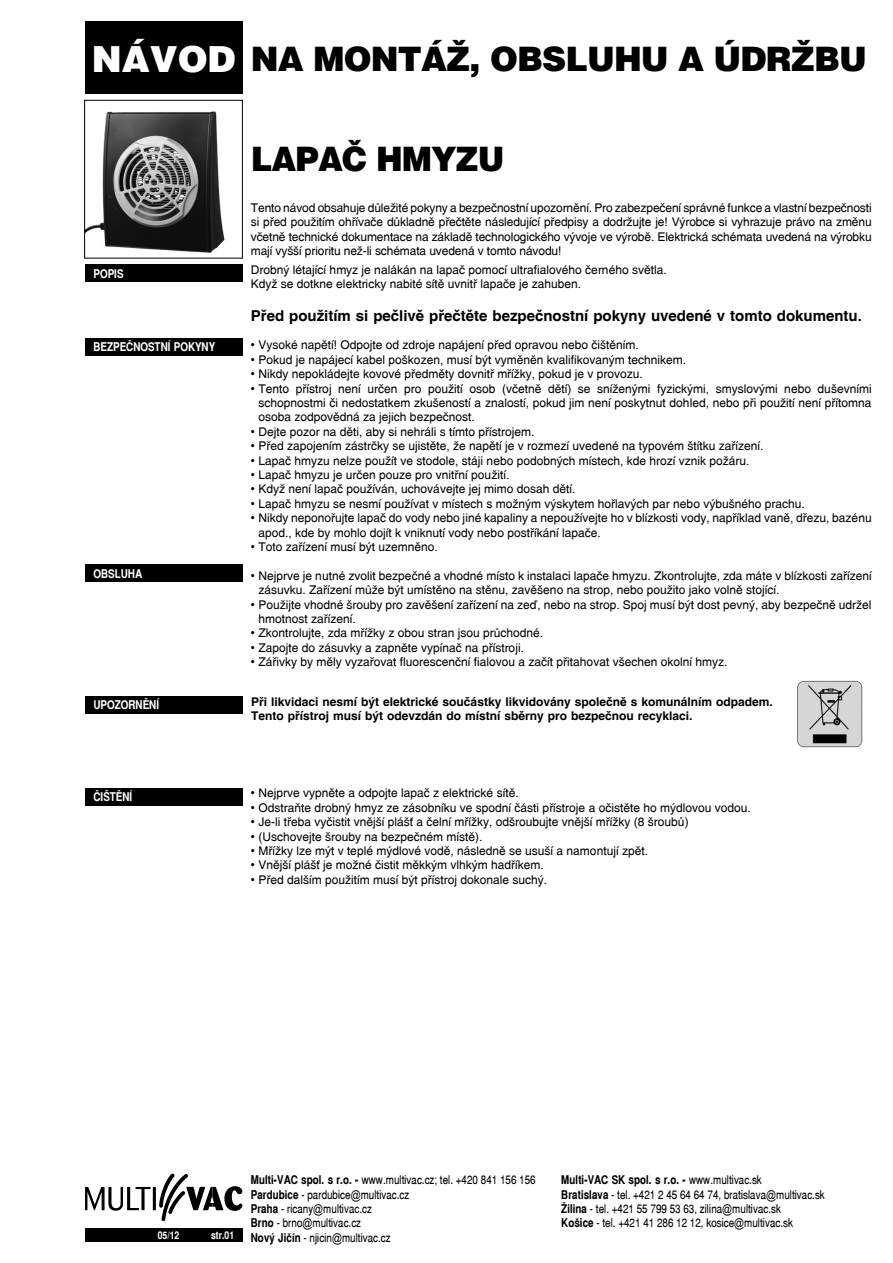
<style>
.page{position:relative;width:893px;height:1263px;background:#fff}
.page>*{position:absolute;margin:0;border:0;box-sizing:border-box;transform-origin:0 0}
.t1{font:900 33.75px "Switzerland";letter-spacing:-.025em;color:#000}
.t2{font:900 33.75px "Switzerland";letter-spacing:-.025em;color:#000;scale:.95 1}
.t3{font:15px "Switzerland CE Bold";color:#000}
.t4{font:12px/14.4px "Switzerland CE";color:#000}
.t5{font:12px/14.4px "Switzerland Narrow CE";color:#000}
.t6{font:12px/14.4px "Switzerland CE Bold";color:#000}
.t7{font:12px "Switzerland Narrow CE Bold";color:#fff}
.t8{font:12px "Switzerland Narrow CE Bold";color:#000}
.t9{font:10.5px "Switzerland Narrow CE Bold";color:#fff}
.s1{font-size:36px;color:#fff}
.s2{font-family:"Switzerland Narrow CE Bold"}
.s3{font-family:"Arial Narrow"}
.s4{font-family:"Switzerland Narrow CE"}
</style>
<div class="page">
<div style="left:85px;top:21px;width:157px;height:73px;background:#000"></div>
<svg style="left:85px;top:1187px;width:66px;height:24px"></svg>
<hr style="left:153px;top:1187px;width:3px;height:23px;background:#000">
<svg style="left:159px;top:1173px;width:83px;height:48px"></svg>
<div style="left:85px;top:1228px;width:157px;height:13px;background:#000"></div>
<div style="left:85px;top:788px;width:157px;height:17px;background:#000"></div>
<div style="left:85px;top:338px;width:157px;height:17px;background:#000"></div>
<div style="left:85px;top:565px;width:157px;height:17px;background:#000"></div>
<div style="left:85px;top:696px;width:157px;height:17px;background:#000"></div>
<div style="left:85px;top:264px;width:157px;height:17px;background:#000"></div>
<img style="left:86px;top:111px;width:139px;height:142px">
<div style="left:84px;top:100px;width:159px;height:159px;border:1px solid #000"></div>
<img style="left:797px;top:680px;width:66px;height:68px">
<h1 class="t1" style="left:92px;top:39px;width:777px"><span class="s1">NÁVOD</span> NA MONTÁŽ, OBSLUHU A ÚDRŽBU</h1>
<p class="t7" style="left:94px;top:266px;width:30px">popis</p>
<p class="t7" style="left:94px;top:340px;width:123px">BEZPEČNOSTNÍ POKYNY</p>
<p class="t7" style="left:94px;top:567px;width:49px">Obsluha</p>
<p class="t7" style="left:94px;top:698px;width:8px">Upozo</p>
<p class="t7" style="left:129px;top:698px;width:32px">rnění</p>
<p class="t7" style="left:94px;top:790px;width:40px">Čištění</p>
<h1 class="t2" style="left:251px;top:138px;width:268px">LAPAČ HMYZU</h1>
<p class="t4" style="left:251px;top:200px;width:622px;text-align:justify">Tento návod obsahuje důležité pokyny a bezpečnostní upozornění. Pro zabezpečení správné funkce a vlastní bezpečnosti si před použitím ohřívače důkladně přečtěte následující předpisy a dodržujte je! Výrobce si vyhrazuje právo na změnu včetně technické dokumentace na základě technologického vývoje ve výrobě. Elektrická schémata uvedená na výrobku mají vyšší prioritu než-li schémata uvedená v tomto návodu!</p>
<p class="t4" style="left:251px;top:262px;width:417px">Drobný létající hmyz je nalákán na lapač pomocí ultrafialového černého světla.<br>Když se dotkne elektricky nabité sítě uvnitř lapače je zahuben.</p>
<p class="t3" style="left:251px;top:306px;width:612px">Před použitím si pečlivě přečtěte bezpečnostní pokyny uvedené v tomto dokumentu.</p>
<p class="t4" style="left:251px;top:338px;width:389px">• Vysoké napětí! Odpojte od zdroje napájení před opravou nebo čištěním.</p>
<p class="t4" style="left:251px;top:352px;width:437px">• Pokud je napájecí kabel poškozen, musí být vyměněn kvalifikovaným technikem.</p>
<p class="t4" style="left:251px;top:367px;width:393px">• Nikdy nepokládejte kovové předměty dovnitř mřížky, pokud je v provozu.</p>
<p class="t4" style="left:258px;top:381px;width:615px;text-align:justify;text-indent:-8px">• Tento přístroj není určen pro použití osob (včetně dětí) se sníženými fyzickými, smyslovými nebo duševními schopnostmi či nedostatkem zkušeností a znalostí, pokud jim není poskytnut dohled, nebo při použití není přítomna osoba zodpovědná za jejich bezpečnost.</p>
<p class="t4" style="left:251px;top:424px;width:285px">• Dejte pozor na děti, aby si nehráli s tímto přístrojem.</p>
<p class="t4" style="left:251px;top:439px;width:514px">• Před zapojením zástrčky se ujistěte, že napětí je v rozmezí uvedené na typovém štítku zařízení.</p>
<p class="t4" style="left:251px;top:453px;width:500px">• Lapač hmyzu nelze použít ve stodole, stáji nebo podobných místech, kde hrozí vznik požáru.</p>
<p class="t4" style="left:251px;top:467px;width:260px">• Lapač hmyzu je určen pouze pro vnitřní použití.</p>
<p class="t4" style="left:251px;top:482px;width:326px">• Když není lapač používán, uchovávejte jej mimo dosah dětí.</p>
<p class="t4" style="left:251px;top:496px;width:555px">• Lapač hmyzu se nesmí používat v místech s možným výskytem hořlavých par nebo výbušného prachu.</p>
<p class="t4" style="left:258px;top:511px;width:615px;text-indent:-8px">• Nikdy neponořujte lapač do vody nebo jiné kapaliny a nepoužívejte ho v blízkosti vody, například vaně, dřezu, bazénu apod., kde by mohlo dojít k vniknutí vody nebo postříkání lapače.</p>
<p class="t4" style="left:251px;top:539px;width:188px">• Toto zařízení musí být uzemněno.</p>
<p class="t4" style="left:258px;top:568px;width:615px;text-indent:-8px">• Nejprve je nutné zvolit bezpečné a vhodné místo k instalaci lapače hmyzu. Zkontrolujte, zda máte v blízkosti zařízení zásuvku. Zařízení může být umístěno na stěnu, zavěšeno na strop, nebo použito jako volně stojící.</p>
<p class="t4" style="left:258px;top:597px;width:615px;text-indent:-8px">• Použijte vhodné šrouby pro zavěšení zařízení na zeď, nebo na strop. Spoj musí být dost pevný, aby bezpečně udržel hmotnost zařízení.</p>
<p class="t4" style="left:251px;top:626px;width:294px">• Zkontrolujte, zda mřížky z obou stran jsou průchodné.</p>
<p class="t4" style="left:251px;top:640px;width:275px">• Zapojte do zásuvky a zapněte vypínač na přístroji.</p>
<p class="t4" style="left:251px;top:655px;width:478px">• Zářivky by měly vyzařovat fluorescenční fialovou a začít přitahovat všechen okolní hmyz.</p>
<p class="t6" style="left:251px;top:694px;width:523px">Při likvidaci nesmí být elektrické součástky likvidovány společně s komunálním odpadem.<br>Tento přístroj musí být odevzdán do místní sběrny pro bezpečnou recyklaci.</p>
<p class="t4" style="left:251px;top:786px;width:269px">• Nejprve vypněte a odpojte lapač z elektrické sítě.</p>
<p class="t4" style="left:251px;top:800px;width:501px">• Odstraňte drobný hmyz ze zásobníku ve spodní části přístroje a očistěte ho mýdlovou vodou.</p>
<p class="t4" style="left:251px;top:815px;width:439px">• Je-li třeba vyčistit vnější plášť a čelní mřížky, odšroubujte vnější mřížky (8 šroubů)</p>
<p class="t4" style="left:251px;top:829px;width:233px">• (Uschovejte šrouby na bezpečném místě).</p>
<p class="t4" style="left:251px;top:843px;width:399px">• Mřížky lze mýt v teplé mýdlové vodě, následně se usuší a namontují zpět.</p>
<p class="t4" style="left:251px;top:858px;width:294px">• Vnější plášť je možné čistit měkkým vlhkým hadříkem.</p>
<p class="t4" style="left:251px;top:872px;width:298px">• Před dalším použitím musí být přístroj dokonale suchý.</p>
<p class="t9" style="left:158px;top:1229px;width:23px">05/12</p>
<p class="t9" style="left:211px;top:1229px;width:25px">str.01</p>
<p class="t5" style="left:251px;top:1173px;width:286px"><span class="s2">Multi-VAC spol. s r.o. -</span> www.multivac.cz; tel. +420 841 156 156<br><span class="s2">Pardubice</span> - pardubice<span class="s3">@</span>multivac.cz<br><span class="s2">Praha</span> - ricany<span class="s3">@</span>multivac.cz<br><span class="s2">Brno</span> - brno<span class="s3">@</span>multivac.cz<br><span class="s2">Nový Jičín</span> - njicin<span class="s3">@</span>multivac.cz</p>
<p class="t8" style="left:561px;top:1173px;width:202px">Multi-VAC SK spol. s r.o. - <span class="s4">www.multivac.sk</span></p>
<p class="t5" style="left:561px;top:1187px;width:265px"><span class="s2">Bratislava</span> - tel. +421 2 45 64 64 74, bratislava<span class="s3">@</span>multivac.sk<br><span class="s2">Žilina</span> - tel. +421 55 799 53 63, zilina<span class="s3">@</span>multivac.sk<br><span class="s2">Košice</span> - tel. +421 41 286 12 12, kosice<span class="s3">@</span>multivac.sk</p>
</div>
